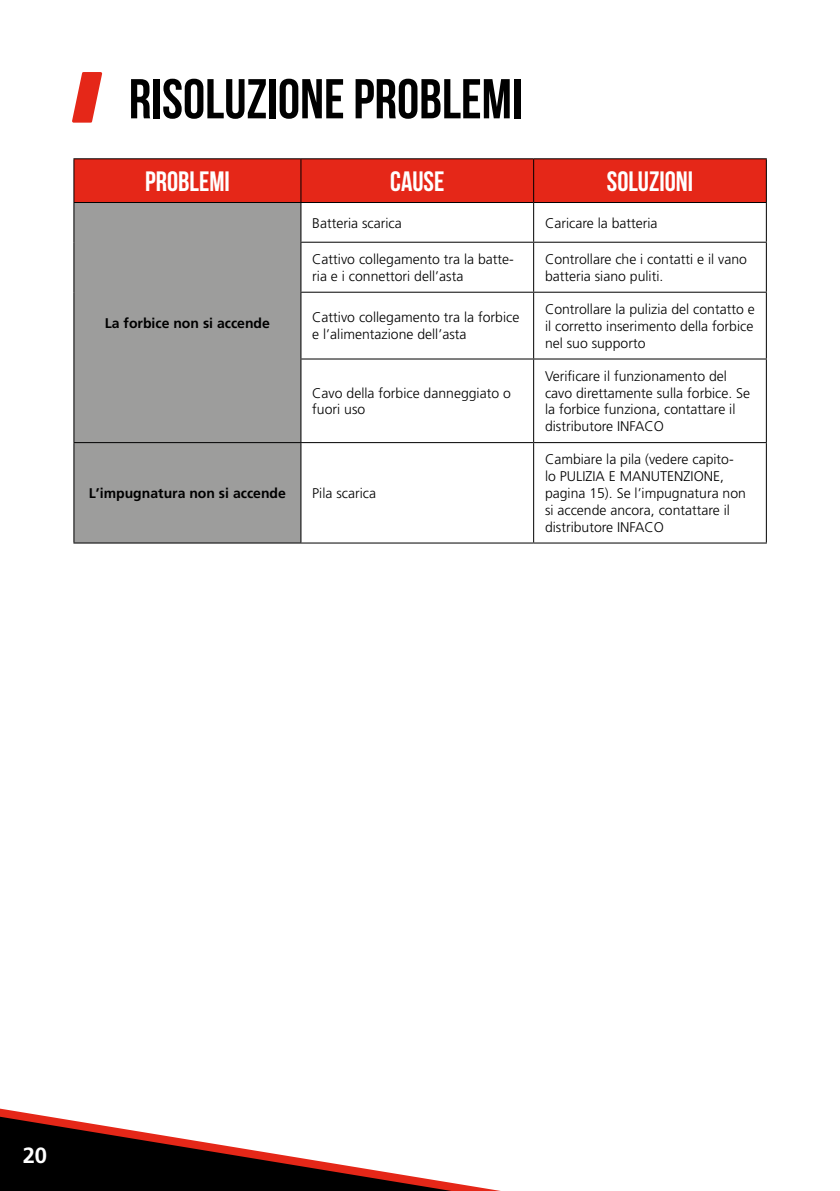
<style>
.page{position:relative;width:840px;height:1191px;background:#fff}
.page>*{position:absolute;margin:0;border:0;box-sizing:border-box;transform-origin:0 0}
.t1{font:700 56px "Bebas Neue";color:#000}
.t2{font:700 28px "Bebas Neue";color:#fff}
.t3{font:700 22px "Frutiger Pro";color:#fff}
.t4{font:300 14px/16.8px "Frutiger Pro";color:#000}
.t5{font:700 14px "Frutiger Pro";color:#000}
</style>
<div class="page">
<svg style="left:0;top:1108px;width:501px;height:83px"></svg>
<div style="left:74px;top:159px;width:691px;height:43px;background:#e52718"></div>
<div style="left:74px;top:203px;width:226px;height:339px;background:#9d9d9c"></div>
<hr style="left:73px;top:158px;width:228px;height:1px;background:#000">
<hr style="left:73px;top:159px;width:1px;height:43px;background:#000">
<hr style="left:301px;top:158px;width:232px;height:1px;background:#000">
<hr style="left:300px;top:159px;width:1px;height:43px;background:#000">
<hr style="left:533px;top:158px;width:233px;height:1px;background:#000">
<hr style="left:533px;top:159px;width:1px;height:43px;background:#000">
<hr style="left:765px;top:159px;width:1px;height:43px;background:#000">
<hr style="left:73px;top:202px;width:228px;height:1px;background:#000">
<hr style="left:73px;top:203px;width:1px;height:39px;background:#000">
<hr style="left:73px;top:242px;width:1px;height:50px;background:#000">
<hr style="left:73px;top:292px;width:1px;height:67px;background:#000">
<hr style="left:73px;top:359px;width:1px;height:83px;background:#000">
<hr style="left:301px;top:202px;width:232px;height:1px;background:#000">
<hr style="left:300px;top:203px;width:1px;height:39px;background:#000">
<hr style="left:533px;top:202px;width:233px;height:1px;background:#000">
<hr style="left:533px;top:203px;width:1px;height:39px;background:#000">
<hr style="left:765px;top:203px;width:1px;height:39px;background:#000">
<hr style="left:300px;top:242px;width:233px;height:1px;background:#000">
<hr style="left:300px;top:243px;width:1px;height:49px;background:#000">
<hr style="left:533px;top:242px;width:233px;height:1px;background:#000">
<hr style="left:533px;top:243px;width:1px;height:49px;background:#000">
<hr style="left:765px;top:243px;width:1px;height:49px;background:#000">
<hr style="left:300px;top:292px;width:233px;height:1px;background:#000">
<hr style="left:300px;top:293px;width:1px;height:65px;background:#000">
<hr style="left:533px;top:292px;width:233px;height:1px;background:#000">
<hr style="left:533px;top:293px;width:1px;height:65px;background:#000">
<hr style="left:765px;top:293px;width:1px;height:65px;background:#000">
<hr style="left:300px;top:358px;width:233px;height:1px;background:#000">
<hr style="left:300px;top:359px;width:1px;height:83px;background:#000">
<hr style="left:533px;top:358px;width:233px;height:1px;background:#000">
<hr style="left:533px;top:359px;width:1px;height:83px;background:#000">
<hr style="left:765px;top:359px;width:1px;height:83px;background:#000">
<hr style="left:73px;top:442px;width:228px;height:1px;background:#000">
<hr style="left:73px;top:443px;width:1px;height:99px;background:#000">
<hr style="left:73px;top:542px;width:228px;height:1px;background:#000">
<hr style="left:301px;top:442px;width:232px;height:1px;background:#000">
<hr style="left:300px;top:443px;width:1px;height:99px;background:#000">
<hr style="left:533px;top:442px;width:233px;height:1px;background:#000">
<hr style="left:533px;top:443px;width:1px;height:99px;background:#000">
<hr style="left:765px;top:443px;width:1px;height:99px;background:#000">
<hr style="left:301px;top:542px;width:232px;height:1px;background:#000">
<hr style="left:533px;top:542px;width:233px;height:1px;background:#000">
<svg style="left:72px;top:72px;width:31px;height:51px"></svg>
<h1 class="t1" style="left:129px;top:68px;width:395px">RISOLUZIONE PROBLEMI</h1>
<h2 class="t2" style="left:145px;top:166px;width:86px">PROBLEMI</h2>
<h2 class="t2" style="left:390px;top:166px;width:56px">CAUSE</h2>
<h2 class="t2" style="left:606px;top:166px;width:88px">SOLUZIONI</h2>
<p class="t5" style="left:105px;top:315px;width:166px">La forbice non si accende</p>
<p class="t4" style="left:312px;top:214px;width:91px">Batteria scarica</p>
<p class="t4" style="left:544px;top:214px;width:114px">Caricare la batteria</p>
<p class="t4" style="left:312px;top:251px;width:203px">Cattivo collegamento tra la batte&shy;ria e i connettori dell’asta</p>
<p class="t4" style="left:544px;top:251px;width:203px">Controllare che i contatti e il vano batteria siano puliti.</p>
<p class="t4" style="left:312px;top:309px;width:208px">Cattivo collegamento tra la forbice e l’alimentazione dell’asta</p>
<p class="t4" style="left:544px;top:301px;width:211px;text-align:justify">Controllare la pulizia del contatto e il corretto inserimento della forbice nel suo supporto</p>
<p class="t4" style="left:312px;top:384px;width:200px">Cavo della forbice danneggiato o fuori uso</p>
<p class="t4" style="left:544px;top:368px;width:207px">Verificare il funzionamento del cavo direttamente sulla forbice. Se la forbice funziona, contattare il distributore INFACO</p>
<p class="t5" style="left:89px;top:485px;width:198px">L’impugnatura non si accende</p>
<p class="t4" style="left:312px;top:485px;width:65px">Pila scarica</p>
<p class="t4" style="left:544px;top:451px;width:202px">Cambiare la pila (vedere capito&shy;lo PULIZIA E MANUTENZIONE, pagina 15). Se l’impugnatura non si accende ancora, contattare il distributore INFACO</p>
<h3 class="t3" style="left:23px;top:1142px;width:26px">20</h3>
</div>
